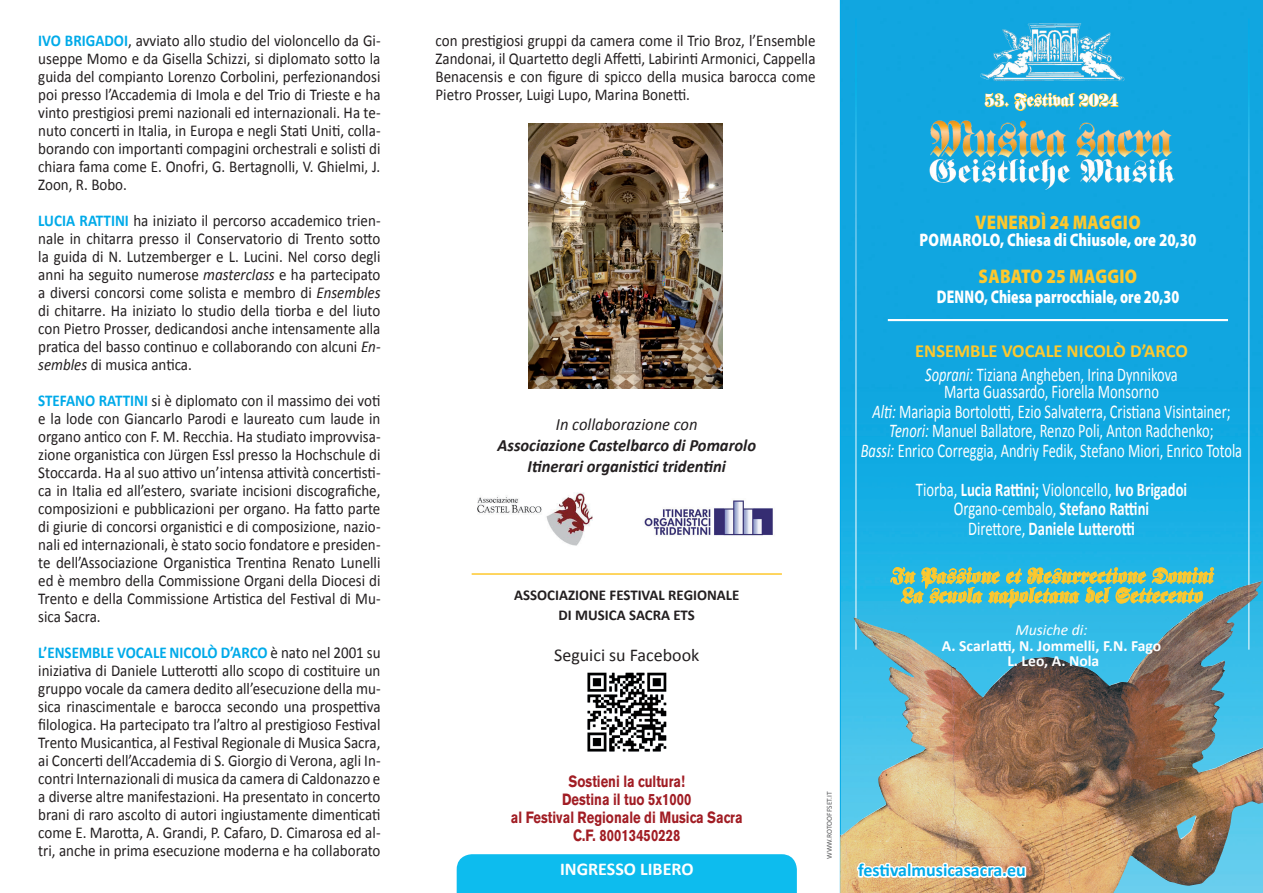
<style>
.page{position:relative;width:1263px;height:893px;background:#fff}
.page>*{position:absolute;margin:0;border:0;box-sizing:border-box;transform-origin:0 0}
.t1{font:italic 21.45px/19.5px "Fette UNZ Fraktur";color:#fec82d;text-align:center;scale:.91 1}
.t2{font:900 19.8px "Myriad Pro";letter-spacing:.02em;color:#fec82d;scale:.85 1}
.t3{font:19.5px/19.5px "Calibri";color:#fff;text-align:center;scale:.74 1}
.t4{font:700 19.5px/19.5px "Calibri";color:#fff;text-align:center;scale:.75 1}
.t5{font:700 18.45px "Calibri";color:#fec82d}
.t6{font:900 18.3px "Myriad Pro";color:#fff;scale:.75 1}
.t7{font:900 18.15px "Myriad Pro";color:#fff;scale:.8 1}
.t8{font:18.15px "Fette UNZ Fraktur";color:#fff;scale:.91 1}
.t9{font:700 18px "Calibri";color:#00aae9}
.t10{font:18px "Calibri";color:#231f20}
.t11{font:700 18px "Calibri";color:#fff}
.t12{font:italic 700 17.25px/20.7px "Calibri";color:#231f20;text-align:center;scale:.96 1}
.t13{font:italic 17.25px "Calibri";color:#231f20;scale:.96 1}
.t14{font:16.5px/18px "Calibri";color:#231f20;text-align:justify;scale:.91 1}
.t15{font:700 16.2px/18px "Akzidenz Grotesk BE";color:#a11d24;text-align:center;scale:.8 1}
.t16{font:700 15.6px/15.6px "Calibri";color:#fff;text-align:center}
.t17{font:italic 15.6px "Calibri";color:#fff}
.t18{font:700 15px/19.5px "Calibri";color:#231f20;text-align:center}
.t19{font:7.5px "Calibri";color:#57585a}
.s1{font-weight:700;color:#00aae9}
.s2{font-style:italic}
.s3{font-weight:400}
</style>
<div class="page">
<svg style="left:840px;top:0;width:423px;height:893px;background:#12a8e1"></svg>
<hr style="left:855px;top:18px;width:1px;height:632px;background:#fff">
<hr style="left:1248px;top:18px;width:1px;height:632px;background:#fff">
<img style="left:840px;top:581px;width:422px;height:312px">
<img style="left:978px;top:14px;width:146px;height:76px">
<img style="left:926px;top:115px;width:251px;height:84px">
<svg style="left:985px;top:93px;width:23px;height:14px"></svg>
<svg style="left:1015px;top:93px;width:103px;height:18px;background:#65b19f"></svg>
<div style="left:457px;top:854px;width:340px;height:39px;background:#0dbcee"></div>
<img style="left:587px;top:672px;width:80px;height:80px">
<img style="left:477px;top:494px;width:115px;height:52px">
<div style="left:473px;top:491px;width:123px;height:59px;border:2px solid #fff;border-radius:7px"></div>
<img style="left:644px;top:500px;width:129px;height:36px">
<div style="left:635px;top:491px;width:150px;height:59px;border:2px solid #fff;border-radius:7px"></div>
<hr style="left:472px;top:573px;width:310px;height:2px;background:#fec82d">
<svg style="left:855px;top:844px;width:175px;height:36px"></svg>
<hr style="left:888px;top:319px;width:340px;height:2px;background:#fff">
<svg style="left:891px;top:567px;width:323px;height:41px;background:#5ebab3"></svg>
<img style="left:529px;top:123px;width:193px;height:266px">
<p class="t14" style="left:38px;top:31px;width:378px"><span class="s1">IVO BRIGADOI</span>, avviato allo studio del violoncello da Gi&shy;useppe Momo e da Gisella Schizzi, si diplomato sotto la guida del compianto Lorenzo Corbolini, perfezionandosi poi presso l’Accademia di Imola e del Trio di Trieste e ha vinto prestigiosi premi nazionali ed internazionali. Ha te&shy;nuto concerti in Italia, in Europa e negli Stati Uniti, colla&shy;borando con importanti compagini orchestrali e solisti di chiara fama come E. Onofri, G. Bertagnolli, V. Ghielmi, J.<br>Zoon, R. Bobo.</p>
<p class="t14" style="left:38px;top:211px;width:378px"><span class="s1">LUCIA RATTINI</span> ha iniziato il percorso accademico trien&shy;nale in chitarra presso il Conservatorio di Trento sotto la guida di N. Lutzemberger e L. Lucini. Nel corso degli anni ha seguito numerose <span class="s2">masterclass</span> e ha partecipato a diversi concorsi come solista e membro di <span class="s2">Ensembles </span>di chitarre. Ha iniziato lo studio della tiorba e del liuto con Pietro Prosser, dedicandosi anche intensamente alla pratica del basso continuo e collaborando con alcuni <span class="s2">En&shy;sembles</span> di musica antica.</p>
<p class="t14" style="left:38px;top:391px;width:378px"><span class="s1">STEFANO RATTINI</span> si è diplomato con il massimo dei voti e la lode con Giancarlo Parodi e laureato cum laude in organo antico con F. M. Recchia. Ha studiato improvvisa&shy;zione organistica con Jürgen Essl presso la Hochschule di Stoccarda. Ha al suo attivo un’intensa attività concertisti&shy;ca in Italia ed all’estero, svariate incisioni discografiche, composizioni e pubblicazioni per organo. Ha fatto parte di giurie di concorsi organistici e di composizione, nazio&shy;nali ed internazionali, è stato socio fondatore e presiden&shy;te dell’Associazione Organistica Trentina Renato Lunelli ed è membro della Commissione Organi della Diocesi di Trento e della Commissione Artistica del Festival di Mu&shy;sica Sacra.</p>
<p class="t14" style="left:38px;top:643px;width:378px"><span class="s1">L’ENSEMBLE VOCALE NICOLÒ D’ARCO</span> è nato nel 2001 su iniziativa di Daniele Lutterotti allo scopo di costituire un gruppo vocale da camera dedito all’esecuzione della mu&shy;sica rinascimentale e barocca secondo una prospettiva filologica. Ha partecipato tra l’altro al prestigioso Festival Trento Musicantica, al Festival Regionale di Musica Sacra, ai Concerti dell’Accademia di S. Giorgio di Verona, agli In&shy;contri Internazionali di musica da camera di Caldonazzo e a diverse altre manifestazioni. Ha presentato in concerto brani di raro ascolto di autori ingiustamente dimenticati come E. Marotta, A. Grandi, P. Cafaro, D. Cimarosa ed al&shy;tri, anche in prima esecuzione moderna e ha collaborato</p>
<p class="t14" style="left:435px;top:31px;width:419px">con prestigiosi gruppi da camera come il Trio Broz, l’Ensemble Zandonai, il Quartetto degli Affetti, Labirinti Armonici, Cappella Benacensis e con figure di spicco della musica barocca come Pietro Prosser, Luigi Lupo, Marina Bonetti.</p>
<p class="t13" style="left:556px;top:414px;width:149px">In collaborazione con</p>
<p class="t12" style="left:497px;top:434px;width:271px">Associazione Castelbarco di Pomarolo<br>Itinerari organistici tridentini</p>
<p class="t18" style="left:514px;top:585px;width:227px">ASSOCIAZIONE FESTIVAL REGIONALE<br>DI MUSICA SACRA ETS</p>
<p class="t10" style="left:554px;top:644px;width:147px">Seguici su Facebook</p>
<p class="t8" style="left:985px;top:89px;width:148px">53. Festival 2024</p>
<p class="t2" style="left:975px;top:211px;width:196px">VENERDÌ 24 MAGGIO</p>
<p class="t7" style="left:919px;top:229px;width:347px">POMAROLO, Chiesa di Chiusole, ore 20,30</p>
<p class="t2" style="left:979px;top:265px;width:188px">SABATO 25 MAGGIO</p>
<p class="t6" style="left:937px;top:286px;width:325px">DENNO, Chiesa parrocchiale, ore 20,30</p>
<p class="t5" style="left:915px;top:339px;width:274px">ENSEMBLE VOCALE NICOLÒ D’ARCO</p>
<p class="t3" style="left:925px;top:365px;width:343px;line-height:17.5px"><span class="s2">Soprani:</span> Tiziana Angheben, Irina Dynnikova<br>Marta Guassardo, Fiorella Monsorno</p>
<p class="t3" style="left:861px;top:401px;width:517px"><span class="s2">Alti:</span> Mariapia Bortolotti, Ezio Salvaterra, Cristiana Visintainer;<br><span class="s2">Tenori:</span> Manuel Ballatore, Renzo Poli, Anton Radchenko;<br><span class="s2">Bassi:</span> Enrico Correggia, Andriy Fedik, Stefano Miori, Enrico Totola</p>
<p class="t4" style="left:916px;top:480px;width:363px"><span class="s3">Tiorba,</span> Lucia Rattini; <span class="s3">Violoncello,</span> Ivo Brigadoi<br><span class="s3">Organo-cembalo,</span> Stefano Rattini<br><span class="s3">Direttore,</span> Daniele Lutterotti</p>
<h1 class="t1" style="left:890px;top:567px;width:360px">In Passione et Resurrectione Domini<br>La scuola napoletana del Settecento</h1>
<p class="t17" style="left:1015px;top:620px;width:74px">Musiche di:</p>
<p class="t16" style="left:942px;top:638px;width:221px">A. Scarlatti, N. Jommelli, F.N. Fago<br>L. Leo, A. Nola</p>
<p class="t15" style="left:511px;top:772px;width:291px">Sostieni la cultura!<br>Destina il tuo 5x1000<br>al Festival Regionale di Musica Sacra<br>C.F. 80013450228</p>
<p class="t11" style="left:560px;top:857px;width:135px">INGRESSO LIBERO</p>
<p class="t19" style="left:825px;top:859px;width:69px;rotate:-90deg">WWW.ROTOOFFSET.IT</p>
<p class="t9" style="left:860px;top:855px;width:169px">festivalmusicasacra.eu</p>
<p class="t9" style="left:858px;top:859px;width:169px">festivalmusicasacra.eu</p>
</div>
